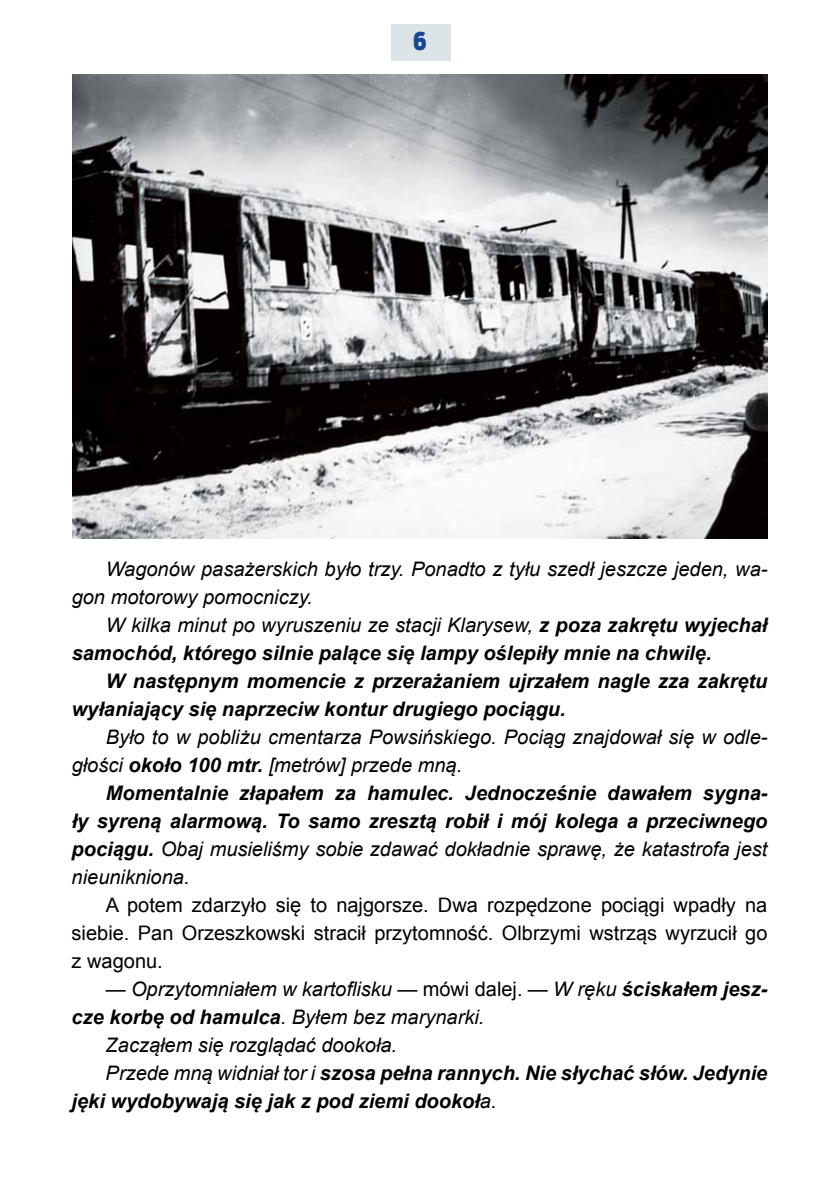
<style>
.page{position:relative;width:840px;height:1191px;background:#fff}
.page>*{position:absolute;margin:0;border:0;box-sizing:border-box;transform-origin:0 0}
.t1{font:700 26px "Platform";color:#194690}
.t2{font:italic 700 20px/28px "Arial";color:#000}
.t3{font:italic 20px/28px "Arial";color:#000}
.t4{font:20px/28px "Arial";color:#000;text-align:justify}
.s1{font-weight:400}
.s2{font-weight:700}
.s3{font-style:normal}
</style>
<div class="page">
<div style="left:391px;top:24px;width:60px;height:37px;background:#dde4e8"></div>
<img style="left:72px;top:75px;width:695px;height:464px">
<h1 class="t1" style="left:413px;top:22px;width:15px">6</h1>
<p class="t3" style="left:72px;top:555px;width:697px;text-indent:34px">Wagonów pasażerskich było trzy. Ponadto z tyłu szedł jeszcze jeden, wa&shy;gon motorowy pomocniczy.</p>
<p class="t2" style="left:72px;top:612px;width:697px;text-indent:34px"><span class="s1">W kilka minut po wyruszeniu ze stacji Klarysew,</span> z poza zakrętu wyjechał samochód, którego silnie palące się lampy oślepiły mnie na chwilę.</p>
<p class="t2" style="left:72px;top:668px;width:697px;text-indent:34px">W następnym momencie z przerażaniem ujrzałem nagle zza zakrętu wyłaniający się naprzeciw kontur drugiego pociągu.</p>
<p class="t3" style="left:72px;top:723px;width:697px;text-indent:34px">Było to w pobliżu cmentarza Powsińskiego. Pociąg znajdował się w odle&shy;głości <span class="s2">około 100 mtr.</span> [metrów] przede mną.</p>
<p class="t2" style="left:72px;top:780px;width:697px;text-align:justify;text-indent:34px">Momentalnie złapałem za hamulec. Jednocześnie dawałem sygna&shy;ły syreną alarmową. To samo zresztą robił i mój kolega a przeciwnego pociągu. <span class="s1">Obaj musieliśmy sobie zdawać dokładnie sprawę, że katastrofa jest nieunikniona.</span></p>
<p class="t4" style="left:72px;top:891px;width:697px;text-indent:34px">A potem zdarzyło się to najgorsze. Dwa rozpędzone pociągi wpadły na siebie. Pan Orzeszkowski stracił przytomność. Olbrzymi wstrząs wyrzucił go z wagonu.</p>
<p class="t3" style="left:106px;top:975px;width:663px">— Oprzytomniałem w kartoflisku — <span class="s3">mówi dalej.</span> — W ręku <span class="s2">ściskałem jesz-</span></p>
<p class="t3" style="left:72px;top:1003px;width:414px"><span class="s2">cze korbę od hamulca</span>. Byłem bez marynarki.</p>
<p class="t3" style="left:106px;top:1031px;width:293px">Zacząłem się rozglądać dookoła.</p>
<p class="t2" style="left:106px;top:1060px;width:663px"><span class="s1">Przede mną widniał tor i</span> szosa pełna rannych. Nie słychać słów. Jedynie</p>
<p class="t2" style="left:71px;top:1088px;width:426px">jęki wydobywają się jak z pod ziemi dookoł<span class="s1">a.</span></p>
</div>
